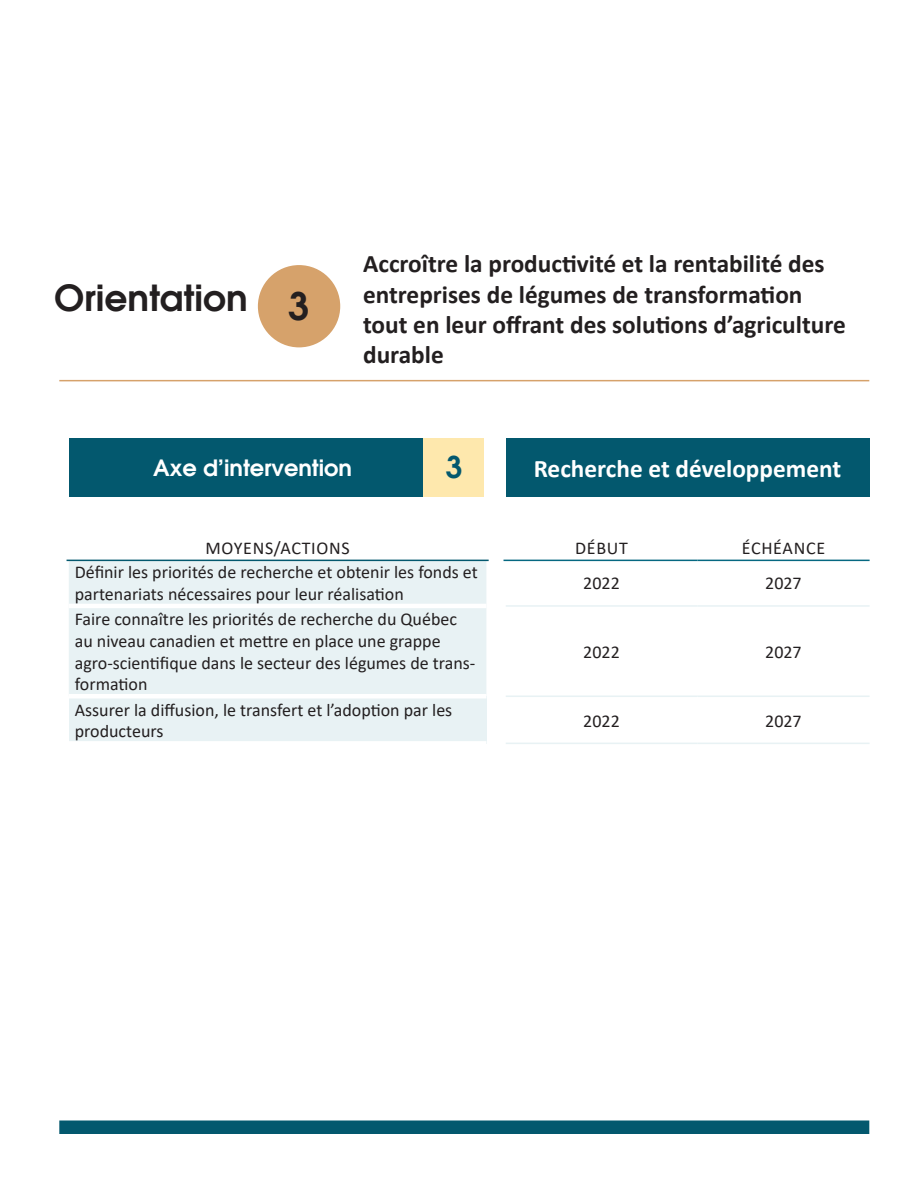
<style>
.page{position:relative;width:918px;height:1188px;background:#fff}
.page>*{position:absolute;margin:0;border:0;box-sizing:border-box;transform-origin:0 0}
.t1{font:600 37.95px "Avant Garde";color:#231f20}
.t2{font:600 36px "Avant Garde";color:#231f20}
.t3{font:600 30px "Avant Garde";color:#03586e}
.t4{font:700 25.35px/30.3px "Calibri";color:#231f20}
.t5{font:700 25.35px "Calibri";color:#fff}
.t6{font:600 22.5px "Avant Garde";color:#fff}
.t7{font:18px/21.6px "Calibri";color:#231f20}
.t8{font:18px "Calibri";letter-spacing:.04em;color:#231f20}
</style>
<div class="page">
<div style="left:69px;top:561px;width:417px;height:133px;background:#e8f2f4"></div>
<div style="left:69px;top:696px;width:417px;height:47px;background:#e8f2f4"></div>
<hr style="left:67px;top:560px;width:422px;height:1px;background:#03586e">
<hr style="left:69px;top:604px;width:417px;height:4px;background:#fff">
<div style="left:69px;top:694px;width:417px;height:5px;background:#fff"></div>
<div style="left:69px;top:741px;width:417px;height:5px;background:#fff"></div>
<hr style="left:504px;top:560px;width:193px;height:1px;background:#056881">
<hr style="left:697px;top:560px;width:173px;height:1px;background:#056881">
<hr style="left:506px;top:605px;width:191px;height:2px;background:#e8f2f4">
<hr style="left:697px;top:605px;width:173px;height:2px;background:#e8f2f4">
<hr style="left:506px;top:696px;width:191px;height:1px;background:#e8f2f4">
<hr style="left:697px;top:696px;width:173px;height:1px;background:#e8f2f4">
<hr style="left:506px;top:743px;width:191px;height:1px;background:#e8f2f4">
<hr style="left:697px;top:743px;width:173px;height:1px;background:#e8f2f4">
<hr style="left:59px;top:380px;width:810px;height:1px;background:#d6a26b">
<div style="left:69px;top:438px;width:367px;height:58px;background:#03586e"></div>
<div style="left:506px;top:438px;width:363px;height:58px;background:#03586e"></div>
<div style="left:424px;top:438px;width:60px;height:58px;background:#fee8ad"></div>
<div style="left:258px;top:265px;width:82px;height:82px;background:#d6a26b;border-radius:50%"></div>
<div style="left:59px;top:1120px;width:810px;height:14px;background:#03586e"></div>
<p class="t2" style="left:54px;top:274px;width:195px">Orientation</p>
<p class="t1" style="left:288px;top:281px;width:23px">3</p>
<p class="t4" style="left:363px;top:248px;width:484px">Accroître la productivité et la rentabilité des entreprises de légumes de transformation tout en leur offrant des solutions d’agriculture durable</p>
<p class="t6" style="left:153px;top:452px;width:200px">Axe d’intervention</p>
<p class="t3" style="left:445px;top:447px;width:18px">3</p>
<p class="t5" style="left:534px;top:450px;width:309px">Recherche et développement</p>
<p class="t8" style="left:206px;top:536px;width:146px">MOYENS/ACTIONS</p>
<p class="t7" style="left:575px;top:537px;width:54px">DÉBUT</p>
<p class="t8" style="left:742px;top:536px;width:85px">ÉCHÉANCE</p>
<p class="t7" style="left:75px;top:561px;width:405px">Définir les priorités de recherche et obtenir les fonds et partenariats nécessaires pour leur réalisation</p>
<p class="t7" style="left:583px;top:572px;width:38px">2022</p>
<p class="t7" style="left:765px;top:572px;width:38px">2027</p>
<p class="t7" style="left:75px;top:608px;width:402px">Faire connaître les priorités de recherche du Québec au niveau canadien et mettre en place une grappe agro-scientifique dans le secteur des légumes de trans&shy;formation</p>
<p class="t7" style="left:583px;top:641px;width:38px">2022</p>
<p class="t7" style="left:765px;top:641px;width:38px">2027</p>
<p class="t7" style="left:75px;top:699px;width:379px">Assurer la diffusion, le transfert et l’adoption par les producteurs</p>
<p class="t7" style="left:583px;top:709px;width:38px">2022</p>
<p class="t7" style="left:765px;top:709px;width:38px">2027</p>
</div>
